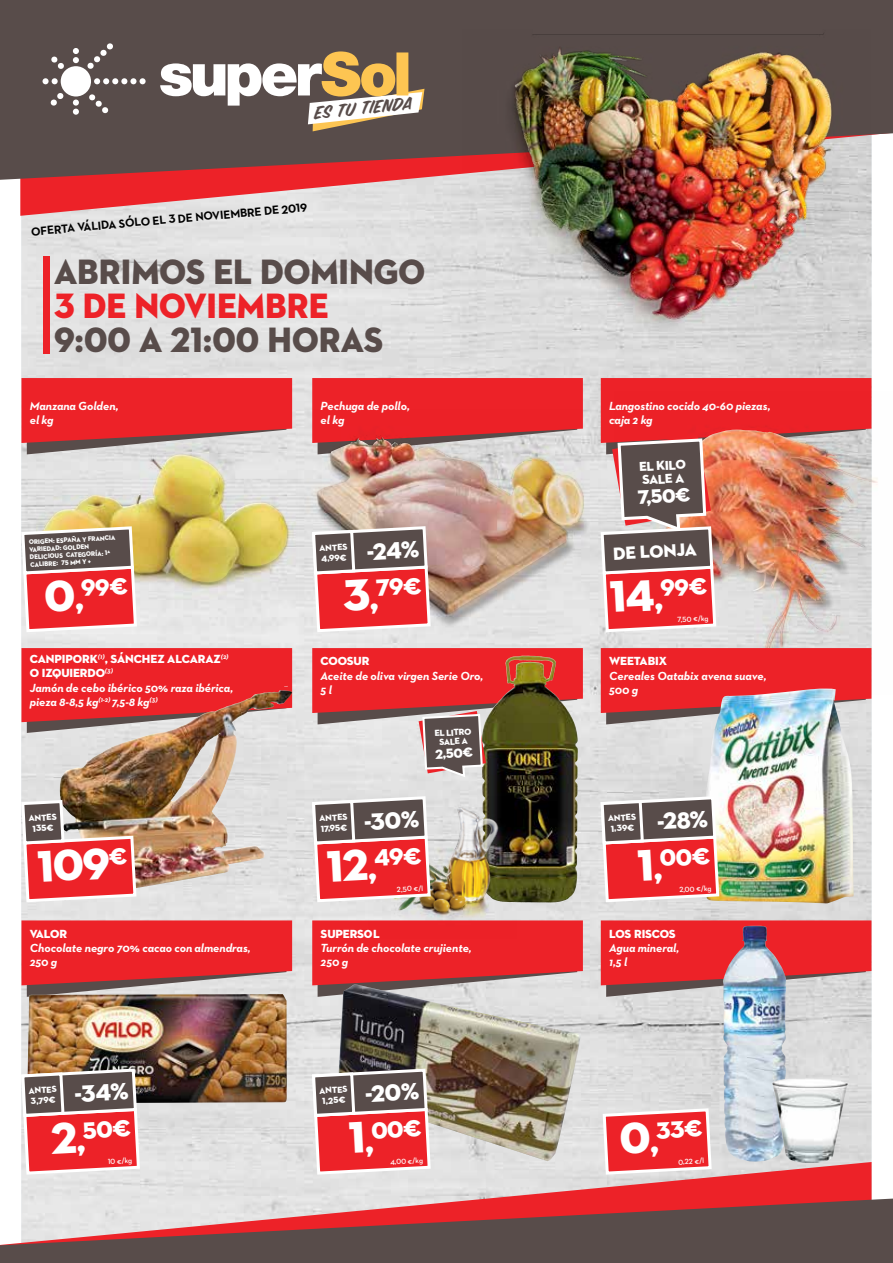
<style>
.page{position:relative;width:893px;height:1263px;background:#fff}
.page>*{position:absolute;margin:0;border:0;box-sizing:border-box;transform-origin:0 0}
.t1{font:45px "Neutraface 2 Display Titling";color:#fff}
.t2{font:35.85px "Neutraface 2 Display Titling";color:#584c4a;scale:.95 1}
.t3{font:35.85px "Neutraface 2 Display Titling";color:#ed2228;scale:.95 1}
.t4{font:24px "Neutraface 2 Display Titling";color:#fff}
.t5{font:19.8px "Neutraface 2 Display Titling";color:#fff}
.t6{font:19.65px "Sign Painter House Brush";color:#584c4a}
.t7{font:18px "Neutraface 2 Display Titling";color:#fff}
.t8{font:13.5px "Neutraface 2 Display Titling";color:#fff}
.t9{font:13.2px/13.2px "Neutraface 2 Display Titling";color:#fff}
.t10{font:italic 700 12px/14.4px "Neutraface 2 Text";letter-spacing:-.005em;color:#fff}
.t11{font:12px/14.4px "Neutraface 2 Display Titling";letter-spacing:-.01em;color:#fff}
.t12{font:700 12px "Neutraface 2 Text";color:#000}
.t13{font:9px/10.5px "Neutraface 2 Display Titling";color:#fff}
.t14{font:600 7.5px "Neutraface 2 Text";color:#fff}
.t15{font:6.75px/7.5px "Neutraface 2 Display Titling";color:#fff;scale:.95 1}
.s1{font-size:45px}
.s2{font-size:34.5px}
</style>
<div class="page">
<img style="left:21px;top:216px;width:851px;height:982px">
<svg style="left:20px;top:180px;width:852px;height:36px;background:#e69093"></svg>
<svg style="left:21px;top:1162px;width:850px;height:36px;background:#e4aeb0"></svg>
<svg style="left:0;top:0;width:893px;height:180px;background:#654b4a"></svg>
<svg style="left:0;top:1198px;width:893px;height:65px;background:#8d6363"></svg>
<div style="left:43px;top:257px;width:7px;height:97px;background:#ed2228"></div>
<div style="left:61px;top:66px;width:30px;height:30px;background:#fff;border-radius:50%"></div>
<svg style="left:43px;top:78px;width:15px;height:6px"></svg>
<svg style="left:73px;top:48px;width:6px;height:15px"></svg>
<svg style="left:73px;top:100px;width:6px;height:15px"></svg>
<svg style="left:89px;top:94px;width:19px;height:19px"></svg>
<svg style="left:51px;top:56px;width:13px;height:13px"></svg>
<svg style="left:94px;top:78px;width:33px;height:6px"></svg>
<div style="left:130px;top:78px;width:7px;height:6px;background:#fff;border-radius:50%"></div>
<svg style="left:87px;top:43px;width:26px;height:26px"></svg>
<svg style="left:50px;top:93px;width:14px;height:13px"></svg>
<svg style="left:140px;top:78px;width:6px;height:6px"></svg>
<svg style="left:160px;top:51px;width:264px;height:80px"></svg>
<img style="left:36px;top:426px;width:261px;height:174px">
<img style="left:42px;top:455px;width:246px;height:128px">
<img style="left:462px;top:29px;width:408px;height:322px">
<svg style="left:21px;top:378px;width:271px;height:76px;background:#de4348"></svg>
<svg style="left:21px;top:648px;width:271px;height:85px;background:#e9272d"></svg>
<svg style="left:21px;top:920px;width:271px;height:77px;background:#df4045"></svg>
<div style="left:312px;top:378px;width:271px;height:32px;background:#ed2228"></div>
<svg style="left:312px;top:920px;width:271px;height:77px;background:#e23136"></svg>
<svg style="left:601px;top:920px;width:270px;height:77px;background:#dd4347"></svg>
<svg style="left:601px;top:1107px;width:112px;height:69px;background:#ec5c61"></svg>
<svg style="left:21px;top:525px;width:118px;height:109px;background:#c1625f"></svg>
<img style="left:300px;top:410px;width:301px;height:233px">
<img style="left:318px;top:437px;width:265px;height:177px">
<svg style="left:310px;top:525px;width:122px;height:109px;background:#c06163"></svg>
<img style="left:614px;top:392px;width:264px;height:303px">
<svg style="left:601px;top:648px;width:270px;height:76px;background:#e22f34"></svg>
<img style="left:53px;top:686px;width:235px;height:215px">
<svg style="left:21px;top:798px;width:117px;height:106px;background:#c45f5b"></svg>
<svg style="left:312px;top:648px;width:271px;height:131px;background:#b36057"></svg>
<img style="left:704px;top:688px;width:150px;height:215px">
<svg style="left:599px;top:795px;width:122px;height:109px;background:#c26565"></svg>
<img style="left:27px;top:994px;width:260px;height:109px">
<svg style="left:21px;top:1067px;width:121px;height:109px;background:#be5e5e"></svg>
<img style="left:338px;top:984px;width:243px;height:177px">
<svg style="left:310px;top:1067px;width:122px;height:109px;background:#bd5f61"></svg>
<img style="left:723px;top:926px;width:61px;height:236px">
<img style="left:772px;top:1078px;width:76px;height:86px">
<img style="left:368px;top:797px;width:149px;height:141px">
<svg style="left:310px;top:795px;width:122px;height:109px;background:#c16364"></svg>
<img style="left:599px;top:378px;width:272px;height:256px">
<h3 class="t6" style="left:313px;top:104px;width:100px;rotate:-6deg">es tu tienda</h3>
<p class="t12" style="left:30px;top:224px;width:279px;rotate:-5deg">OFERTA VÁLIDA SÓLO EL 3 DE NOVIEMBRE DE 2019</p>
<h2 class="t2" style="left:54px;top:249px;width:392px">ABRIMOS EL DOMINGO</h2>
<h2 class="t3" style="left:54px;top:283px;width:291px">3 DE NOVIEMBRE</h2>
<h2 class="t2" style="left:54px;top:318px;width:348px">9:00 A 21:00 HORAS</h2>
<p class="t10" style="left:30px;top:398px;width:90px">Manzana Golden, el kg</p>
<p class="t10" style="left:321px;top:398px;width:91px">Pechuga de pollo, el kg</p>
<p class="t15" style="left:29px;top:538px;width:93px;rotate:-3deg">ORIGEN: ESPAÑA Y FRANCIA<br>VARIEDAD: GOLDEN<br>DELICIOUS CATEGORÍA: 1ª<br>CALIBRE: 75 MM Y +</p>
<p class="t13" style="left:319px;top:543px;width:30px;rotate:-3deg">ANTES<br>4,99€</p>
<h3 class="t4" style="left:366px;top:537px;width:54px;rotate:-3deg">-24%</h3>
<h3 class="t4" style="left:43px;top:575px;width:85px;rotate:-3deg"><span class="s1">0</span><span class="s2">,</span>99€</h3>
<h3 class="t4" style="left:342px;top:575px;width:80px;rotate:-3deg"><span class="s1">3</span><span class="s2">,</span>79€</h3>
<p class="t11" style="left:30px;top:652px;width:200px">CANPIPORK<sup>(1)</sup>, SÁNCHEZ ALCARAZ<sup>(2)<br></sup>O IZQUIERDO<sup>(3)</sup></p>
<p class="t10" style="left:30px;top:680px;width:205px">Jamón de cebo ibérico 50% raza ibérica, pieza 8-8,5 kg<sup>(1-2)</sup> 7,5-8 kg<sup>(3)</sup></p>
<p class="t11" style="left:321px;top:654px;width:50px">COOSUR</p>
<p class="t10" style="left:321px;top:668px;width:164px">Aceite de oliva virgen Serie Oro,<br>5 l</p>
<p class="t13" style="left:434px;top:729px;width:38px;line-height:9px;text-align:center;rotate:-3deg">EL LITRO<br>SALE A</p>
<p class="t8" style="left:435px;top:746px;width:39px;rotate:-3deg">2,50€</p>
<p class="t13" style="left:28px;top:813px;width:30px;text-align:center;rotate:-3deg">ANTES<br>135€</p>
<p class="t13" style="left:319px;top:813px;width:30px;rotate:-3deg">ANTES<br>17,95€</p>
<h3 class="t4" style="left:363px;top:807px;width:57px;rotate:-3deg">-30%</h3>
<h1 class="t1" style="left:36px;top:839px;width:91px;rotate:-3deg">109<sup>€</sup></h1>
<h3 class="t4" style="left:326px;top:845px;width:96px;rotate:-3deg"><span class="s1">12</span><span class="s2">,</span>49€</h3>
<p class="t14" style="left:397px;top:884px;width:28px;rotate:-3deg">2,50 €/l</p>
<p class="t11" style="left:30px;top:926px;width:39px">VALOR</p>
<p class="t10" style="left:30px;top:941px;width:222px">Chocolate negro 70% cacao con almendras,<br>250 g</p>
<p class="t11" style="left:321px;top:926px;width:61px">SUPERSOL</p>
<p class="t10" style="left:321px;top:941px;width:153px">Turrón de chocolate crujiente,<br>250 g</p>
<p class="t13" style="left:28px;top:1085px;width:30px;rotate:-3deg">ANTES<br>3,79€</p>
<h3 class="t4" style="left:74px;top:1079px;width:56px;rotate:-3deg">-34%</h3>
<p class="t13" style="left:319px;top:1085px;width:30px;rotate:-3deg">ANTES<br>1,25€</p>
<h3 class="t4" style="left:364px;top:1079px;width:56px;rotate:-3deg">-20%</h3>
<h3 class="t4" style="left:50px;top:1117px;width:81px;rotate:-3deg"><span class="s1">2</span><span class="s2">,</span>50€</h3>
<p class="t14" style="left:108px;top:1157px;width:26px;rotate:-3deg">10 €/kg</p>
<h3 class="t4" style="left:348px;top:1117px;width:74px;rotate:-3deg"><span class="s1">1</span><span class="s2">,</span>00€</h3>
<p class="t14" style="left:390px;top:1157px;width:34px;rotate:-3deg">4,00 €/kg</p>
<p class="t10" style="left:609px;top:398px;width:163px">Langostino cocido 40-60 piezas, caja 2 kg</p>
<p class="t9" style="left:639px;top:460px;width:48px;rotate:-3deg">EL KILO<br>SALE A</p>
<h3 class="t5" style="left:637px;top:485px;width:54px;rotate:-3deg">7,50€</h3>
<h3 class="t7" style="left:612px;top:542px;width:85px;rotate:-3deg">DE LONJA</h3>
<h3 class="t4" style="left:609px;top:576px;width:99px;rotate:-3deg"><span class="s1">14</span><span class="s2">,</span>99€</h3>
<p class="t14" style="left:677px;top:615px;width:33px;rotate:-3deg">7,50 €/kg</p>
<p class="t11" style="left:609px;top:654px;width:59px">WEETABIX</p>
<p class="t10" style="left:609px;top:668px;width:159px">Cereales Oatabix avena suave,<br>500 g</p>
<p class="t13" style="left:608px;top:813px;width:30px;rotate:-3deg">ANTES<br>1,39€</p>
<h3 class="t4" style="left:656px;top:807px;width:53px;rotate:-3deg">-28%</h3>
<h3 class="t4" style="left:636px;top:844px;width:74px;rotate:-3deg"><span class="s1">1</span><span class="s2">,</span>00€</h3>
<p class="t14" style="left:679px;top:885px;width:34px;rotate:-3deg">2,00 €/kg</p>
<p class="t11" style="left:609px;top:926px;width:68px">LOS RISCOS</p>
<p class="t10" style="left:609px;top:941px;width:72px">Agua mineral,<br>1,5 l</p>
<h3 class="t4" style="left:618px;top:1118px;width:85px;rotate:-3deg"><span class="s1">0</span><span class="s2">,</span>33€</h3>
<p class="t14" style="left:678px;top:1157px;width:27px;rotate:-3deg">0,22 €/l</p>
</div>
